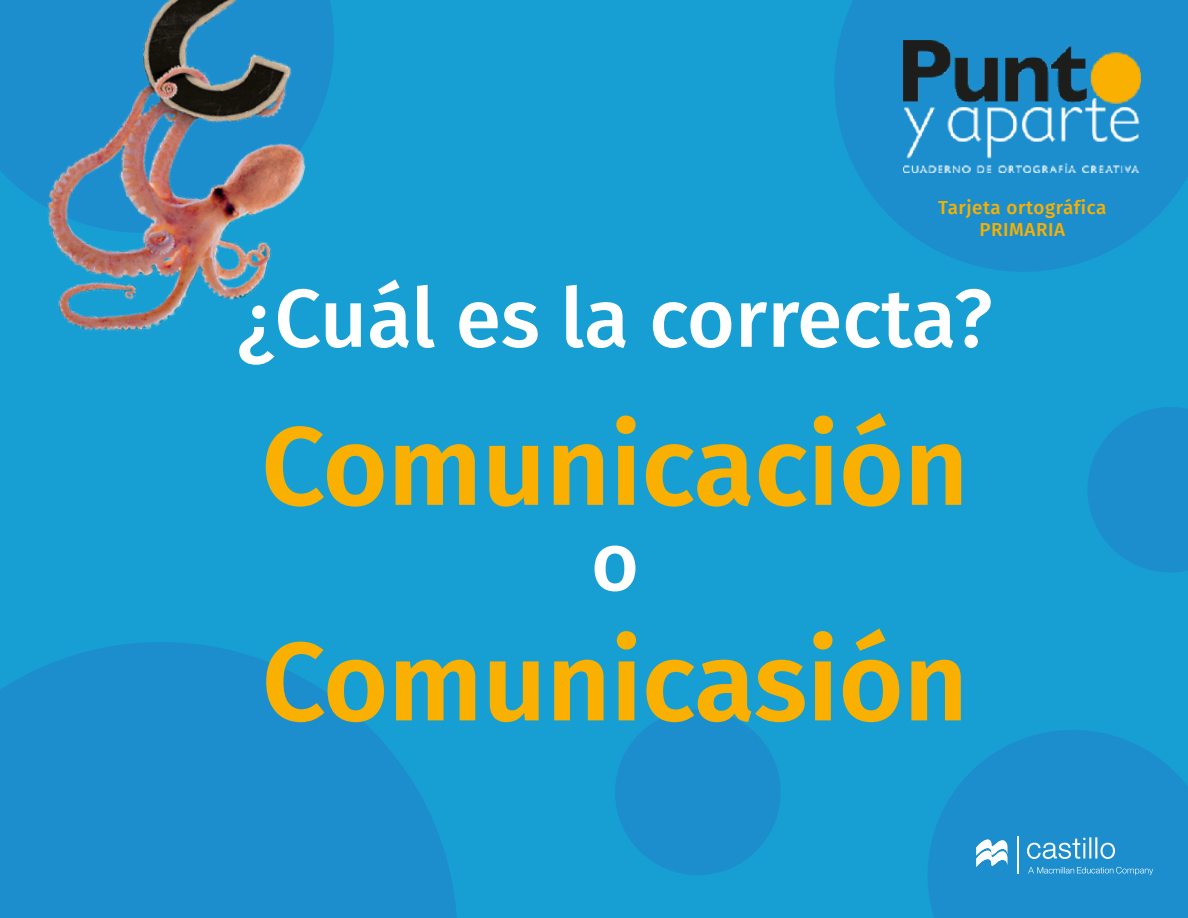
<style>
.page{position:relative;width:1188px;height:918px;background:#179fd3}
.page>*{position:absolute;margin:0;border:0;box-sizing:border-box;transform-origin:0 0}
.t1{font:600 111.3px "Fira Sans";color:#f9b000}
.t2{font:500 82.05px "Fira Sans";letter-spacing:-.005em;color:#fff}
.t3{font:500 18.75px "Fira Sans";letter-spacing:.03em;color:#f9b000}
</style>
<div class="page">
<svg style="left:834px;top:0;width:354px;height:272px;fill:#1c8ece"></svg>
<div style="left:0;top:0;width:21px;height:190px;background:#1c8ece"></div>
<svg style="left:1088px;top:407px;width:100px;height:165px"></svg>
<div style="left:615px;top:709px;width:166px;height:166px;background:#1c8ece;border-radius:50%"></div>
<svg style="left:928px;top:730px;width:260px;height:188px;background:#1b90ce"></svg>
<svg style="left:0;top:642px;width:457px;height:276px;fill:#1c8ece"></svg>
<img style="left:904px;top:41px;width:237px;height:131px">
<img style="left:21px;top:0;width:313px;height:331px">
<svg style="left:976px;top:839px;width:32px;height:29px"></svg>
<hr style="left:1017px;top:836px;width:1px;height:38px;background:#fff">
<svg style="left:1027px;top:837px;width:88px;height:22px;background:#59acdb"></svg>
<svg style="left:1028px;top:867px;width:125px;height:8px"></svg>
<p class="t3" style="left:938px;top:192px;width:170px">Tarjeta ortográfica</p>
<p class="t3" style="left:979px;top:215px;width:87px">PRIMARIA</p>
<p class="t2" style="left:237px;top:252px;width:757px">¿Cuál es la correcta?</p>
<p class="t1" style="left:261px;top:375px;width:709px">Comunicación</p>
<p class="t2" style="left:591px;top:496px;width:49px">o</p>
<p class="t1" style="left:262px;top:590px;width:708px">Comunicasión</p>
</div>
